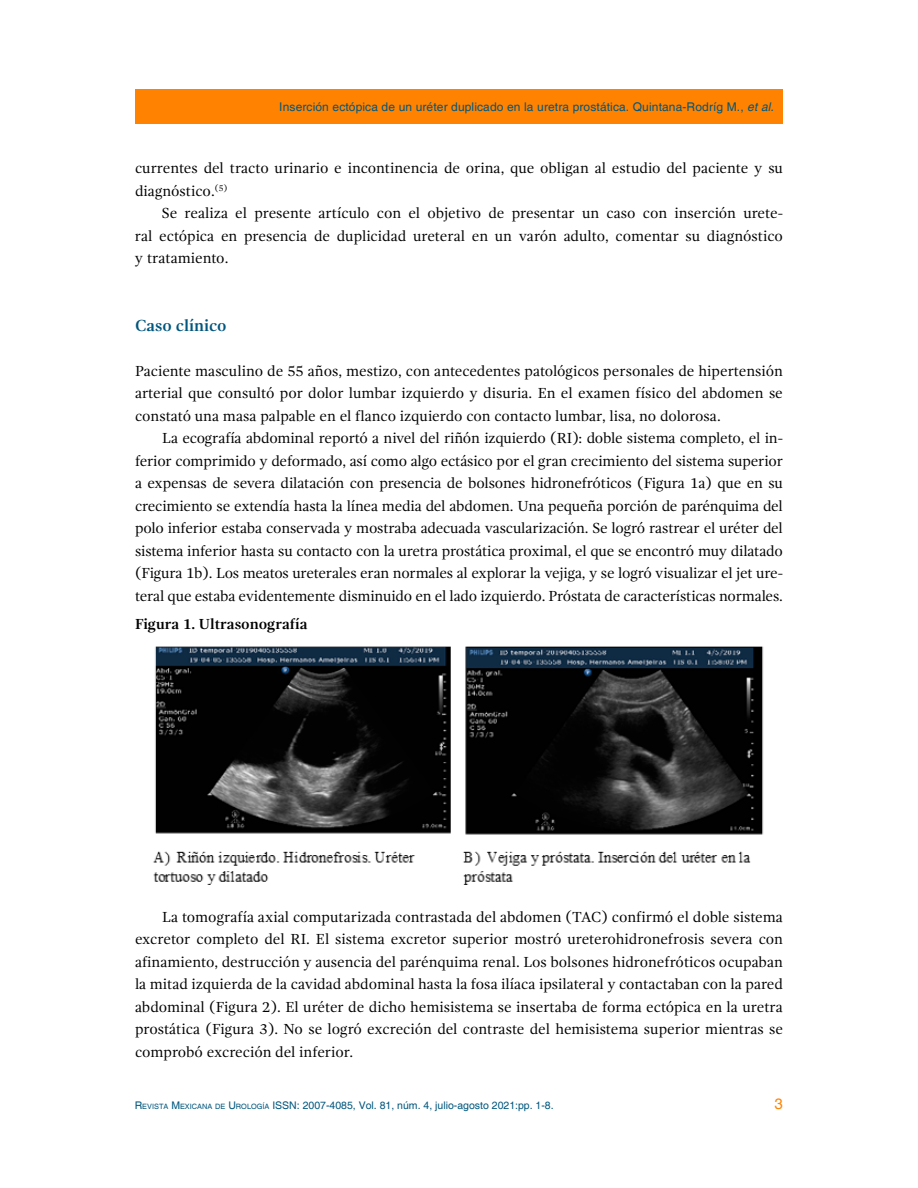
<style>
.page{position:relative;width:918px;height:1188px;background:#fff}
.page>*{position:absolute;margin:0;border:0;box-sizing:border-box;transform-origin:0 0}
.t1{font:700 16.5px "Gandhi Serif";color:#00567d}
.t2{font:15px/22.5px "Gandhi Serif";letter-spacing:-.005em;color:#000;text-align:justify}
.t3{font:700 15px "Gandhi Serif";color:#000}
.t4{font:15px "Helvetica";color:#ff8300}
.t5{font:12px "Helvetica";letter-spacing:.01em;color:#00567d}
.t6{font:10.5px "Helvetica";color:#00567d}
.s1{font-style:italic}
.s2{font-style:inherit}
.s3{font-size:7.35px}
</style>
<div class="page">
<div style="left:135px;top:89px;width:648px;height:34px;background:#ff8300"></div>
<img style="left:153px;top:646px;width:611px;height:239px">
<p class="t5" style="left:279px;top:100px;width:496px">Inserción ectópica de un uréter duplicado en la uretra prostática. Quintana-Rodríg M., <span class="s1">et al.</span></p>
<p class="t2" style="left:135px;top:157px;width:650px">currentes del tracto urinario e incontinencia de orina, que obligan al estudio del paciente y su diagnóstico.<sup>(5)</sup></p>
<p class="t2" style="left:135px;top:202px;width:650px;text-indent:27px">Se realiza el presente artículo con el objetivo de presentar un caso con inserción urete&shy;ral ectópica en presencia de duplicidad ureteral en un varón adulto, comentar su diagnóstico y tratamiento.</p>
<p class="t1" style="left:135px;top:316px;width:93px">Caso clínico</p>
<p class="t2" style="left:135px;top:360px;width:650px">Paciente masculino de 55 años, mestizo, con antecedentes patológicos personales de hipertensión arterial que consultó por dolor lumbar izquierdo y disuria. En el examen físico del abdomen se constató una masa palpable en el flanco izquierdo con contacto lumbar, lisa, no dolorosa.</p>
<p class="t2" style="left:135px;top:427px;width:650px;text-indent:27px">La ecografía abdominal reportó a nivel del riñón izquierdo (RI): doble sistema completo, el in&shy;ferior comprimido y deformado, así como algo ectásico por el gran crecimiento del sistema superior a expensas de severa dilatación con presencia de bolsones hidronefróticos (Figura 1a) que en su crecimiento se extendía hasta la línea media del abdomen. Una pequeña porción de parénquima del polo inferior estaba conservada y mostraba adecuada vascularización. Se logró rastrear el uréter del sistema inferior hasta su contacto con la uretra prostática proximal, el que se encontró muy dilatado (Figura 1b). Los meatos ureterales eran normales al explorar la vejiga, y se logró visualizar el jet ure&shy;teral que estaba evidentemente disminuido en el lado izquierdo. Próstata de características normales.</p>
<p class="t3" style="left:135px;top:616px;width:174px">Figura 1. Ultrasonografía</p>
<p class="t2" style="left:135px;top:906px;width:650px;text-indent:27px">La tomografía axial computarizada contrastada del abdomen (TAC) confirmó el doble sistema excretor completo del RI. El sistema excretor superior mostró ureterohidronefrosis severa con afinamiento, destrucción y ausencia del parénquima renal. Los bolsones hidronefróticos ocupaban la mitad izquierda de la cavidad abdominal hasta la fosa ilíaca ipsilateral y contactaban con la pared abdominal (Figura 2). El uréter de dicho hemisistema se insertaba de forma ectópica en la uretra prostática (Figura 3). No se logró excreción del contraste del hemisistema superior mientras se comprobó excreción del inferior.</p>
<p class="t6" style="left:135px;top:1099px;width:421px"><span class="s2">R</span><span class="s3">EVISTA</span> <span class="s2">M</span><span class="s3">EXICANA DE</span> <span class="s2">U</span><span class="s3">ROLOGÍA</span> ISSN: 2007-4085, Vol. 81, núm. 4, julio-agosto 2021:pp. 1-8.</p>
<p class="t4" style="left:774px;top:1095px;width:10px">3</p>
</div>
